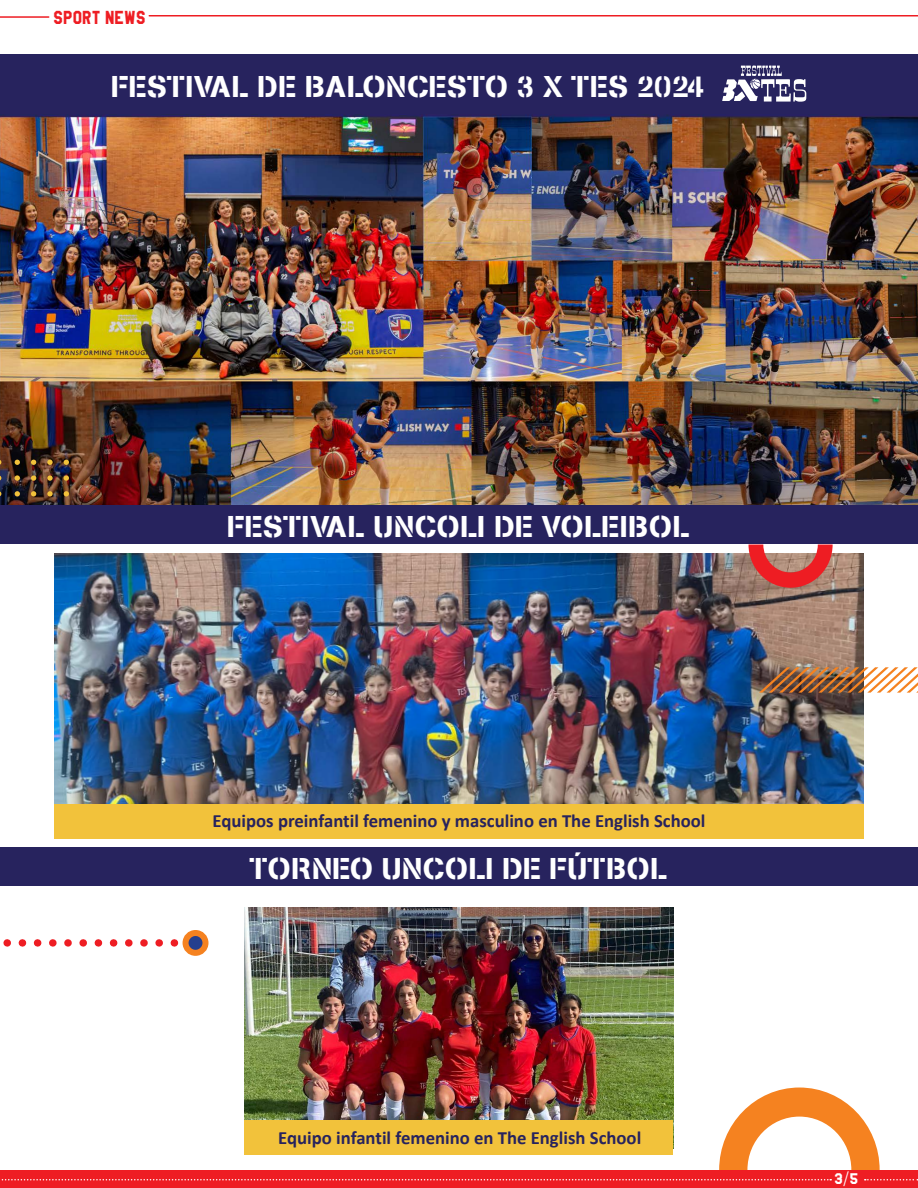
<style>
.page{position:relative;width:918px;height:1188px;background:#fff}
.page>*{position:absolute;margin:0;border:0;box-sizing:border-box;transform-origin:0 0}
.t1{font:30px "Stencilia A";color:#fff}
.t2{font:700 18.75px "Calibri";color:#27235e}
.t3{font:16.5px "High School USA Sans";letter-spacing:.01em;color:#ee1d23}
.t4{font:13.5px "High School USA Sans";color:#fff}
</style>
<div class="page">
<img style="left:0;top:114px;width:918px;height:392px">
<div style="left:0;top:1170px;width:918px;height:18px;background:#ee1d23"></div>
<svg style="left:1px;top:1179px;width:830px;height:1px"></svg>
<svg style="left:865px;top:1179px;width:53px;height:1px"></svg>
<hr style="left:0;top:16px;width:49px;height:2px;background:#ee1d23">
<hr style="left:149px;top:15px;width:769px;height:1px;background:#ee1d23">
<div style="left:0;top:54px;width:918px;height:60px;background:#27235e"></div>
<div style="left:0;top:506px;width:918px;height:38px;background:#27235e"></div>
<div style="left:0;top:848px;width:918px;height:38px;background:#27235e"></div>
<svg style="left:719px;top:1088px;width:161px;height:82px"></svg>
<svg style="left:3px;top:939px;width:171px;height:8px"></svg>
<div style="left:186px;top:933px;width:19px;height:20px;background:#253f8e;border-radius:50%"></div>
<div style="left:183px;top:930px;width:25px;height:26px;border:6px solid #f58220;border-radius:50%"></div>
<svg style="left:722px;top:65px;width:84px;height:37px"></svg>
<img style="left:54px;top:554px;width:810px;height:250px">
<img style="left:245px;top:908px;width:428px;height:212px">
<div style="left:54px;top:804px;width:810px;height:34px;background:#f2c23b"></div>
<div style="left:245px;top:1120px;width:428px;height:35px;background:#f2c23b"></div>
<svg style="left:748px;top:544px;width:85px;height:44px;background:#d36964"></svg>
<svg style="left:759px;top:667px;width:159px;height:26px"></svg>
<svg style="left:15px;top:491px;width:5px;height:6px"></svg>
<svg style="left:15px;top:475px;width:5px;height:6px"></svg>
<svg style="left:15px;top:460px;width:5px;height:5px"></svg>
<svg style="left:31px;top:491px;width:5px;height:6px"></svg>
<svg style="left:31px;top:475px;width:5px;height:6px"></svg>
<svg style="left:31px;top:460px;width:5px;height:5px"></svg>
<svg style="left:47px;top:491px;width:6px;height:6px"></svg>
<svg style="left:47px;top:475px;width:6px;height:6px"></svg>
<svg style="left:47px;top:460px;width:6px;height:5px"></svg>
<svg style="left:64px;top:491px;width:5px;height:6px"></svg>
<svg style="left:64px;top:475px;width:5px;height:6px"></svg>
<svg style="left:64px;top:460px;width:5px;height:5px"></svg>
<p class="t3" style="left:53px;top:7px;width:94px">SPORT NEWS</p>
<h1 class="t1" style="left:112px;top:69px;width:595px">FESTIVAL DE BALONCESTO 3 X TES 2024</h1>
<h1 class="t1" style="left:228px;top:508px;width:464px">FESTIVAL UNCOLI DE VOLEIBOL</h1>
<p class="t2" style="left:213px;top:808px;width:494px">Equipos preinfantil femenino y masculino en The English School</p>
<h1 class="t1" style="left:250px;top:850px;width:420px">TORNEO UNCOLI DE FÚTBOL</h1>
<p class="t2" style="left:278px;top:1124px;width:365px">Equipo infantil femenino en The English School</p>
<p class="t4" style="left:834px;top:1171px;width:25px">3/5</p>
</div>
